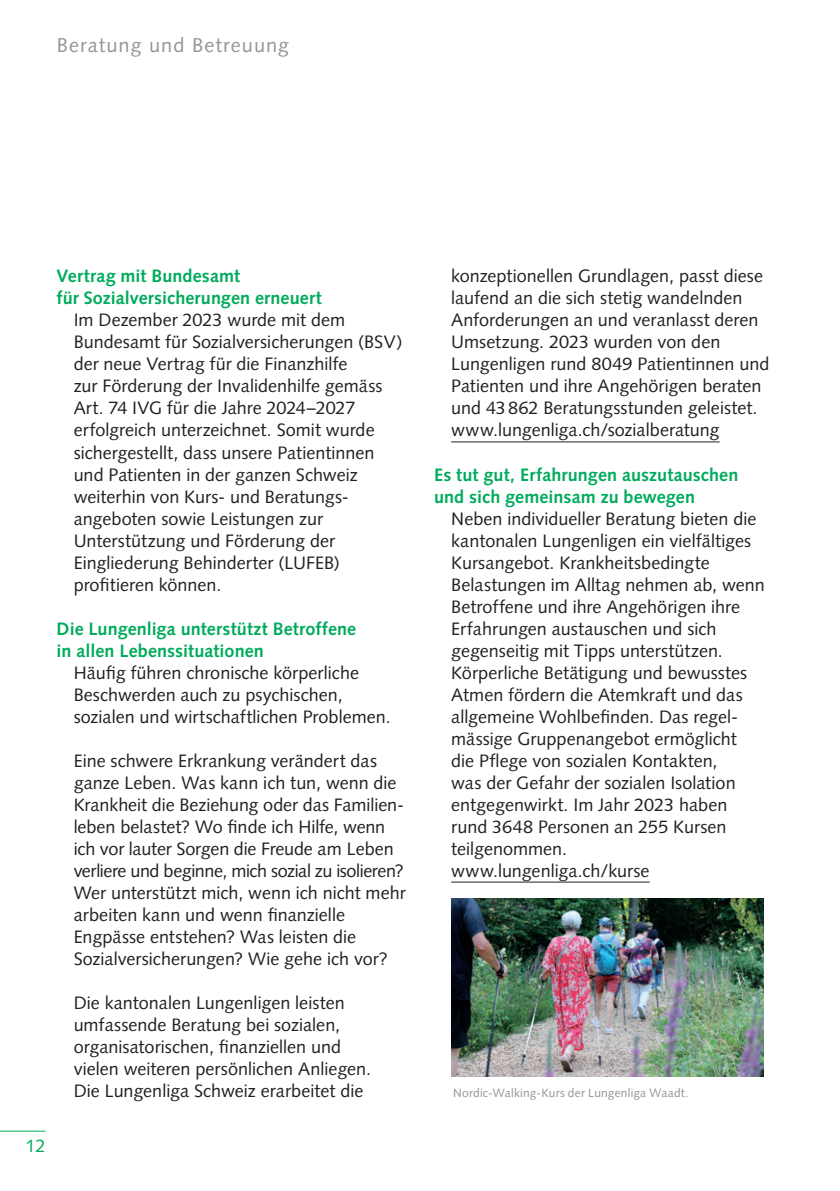
<style>
.page{position:relative;width:840px;height:1191px;background:#fff}
.page>*{position:absolute;margin:0;border:0;box-sizing:border-box;transform-origin:0 0}
.t1{font:20px "Syntax LT Std";letter-spacing:.05em;color:#939598}
.t2{font:18px/22px "Syntax LT Std";color:#231f20}
.t3{font:700 18px/22px "Syntax LT Std";letter-spacing:.005em;color:#00ab5b}
.t4{font:18px "Syntax LT Std";color:#00ab5b}
.t5{font:12px "Syntax LT Std";letter-spacing:.015em;color:#939598}
</style>
<div class="page">
<hr style="left:0;top:1130px;width:45px;height:1px;background:#00ab5b">
<hr style="left:451px;top:441px;width:268px;height:1px;background:#231f20">
<hr style="left:451px;top:881px;width:198px;height:1px;background:#231f20">
<img style="left:451px;top:898px;width:312px;height:178px">
<p class="t1" style="left:57px;top:33px;width:234px">Beratung und Betreuung</p>
<p class="t3" style="left:57px;top:265px;width:266px">Vertrag mit Bundesamt<br>für Sozialversicherungen erneuert</p>
<p class="t2" style="left:74px;top:309px;width:330px">Im Dezember 2023 wurde mit dem Bundesamt für Sozialversicherungen (BSV) der neue Vertrag für die Finanzhilfe<br>zur Förderung der Invalidenhilfe gemäss Art. 74 IVG für die Jahre 2024–2027 erfolgreich unterzeichnet. Somit wurde sichergestellt, dass unsere Patientinnen und Patienten in der ganzen Schweiz weiterhin von Kurs- und Beratungs&shy;angeboten sowie Leistungen zur Unterstützung und Förderung der Eingliederung Behinderter (LUFEB) profitieren können.</p>
<p class="t3" style="left:57px;top:617px;width:301px">Die Lungenliga unterstützt Betroffene in allen Lebenssituationen</p>
<p class="t2" style="left:74px;top:661px;width:318px">Häufig führen chronische körperliche<br>Beschwerden auch zu psychischen, sozialen und wirtschaftlichen Problemen.</p>
<p class="t2" style="left:74px;top:749px;width:333px">Eine schwere Erkrankung verändert das ganze Leben. Was kann ich tun, wenn die Krankheit die Beziehung oder das Familien&shy;leben belastet? Wo finde ich Hilfe, wenn ich vor lauter Sorgen die Freude am Leben verliere und beginne, mich sozial zu isolieren?<br>Wer unterstützt mich, wenn ich nicht mehr arbeiten kann und wenn finanzielle Engpässe entstehen? Was leisten die Sozialversicherungen? Wie gehe ich vor?</p>
<p class="t2" style="left:74px;top:991px;width:299px">Die kantonalen Lungenligen leisten umfassende Beratung bei sozialen, organisatorischen, finanziellen und vielen weiteren persönlichen Anliegen.<br>Die Lungenliga Schweiz erarbeitet die</p>
<p class="t4" style="left:25px;top:1135px;width:21px">12</p>
<p class="t2" style="left:451px;top:265px;width:319px">konzeptionellen Grundlagen, passt diese laufend an die sich stetig wandelnden Anforderungen an und veranlasst deren Umsetzung. 2023 wurden von den Lungenligen rund 8049 Patientinnen und Patienten und ihre Angehörigen beraten und 43862 Beratungsstunden geleistet. www.lungenliga.ch/sozialberatung</p>
<p class="t3" style="left:434px;top:463px;width:305px">Es tut gut, Erfahrungen auszutauschen und sich gemeinsam zu bewegen</p>
<p class="t2" style="left:451px;top:507px;width:315px">Neben individueller Beratung bieten die kantonalen Lungenligen ein vielfältiges Kursangebot. Krankheitsbedingte Belastungen im Alltag nehmen ab, wenn Betroffene und ihre Angehörigen ihre Erfahrungen austauschen und sich gegenseitig mit Tipps unterstützen.<br>Körperliche Betätigung und bewusstes Atmen fördern die Atemkraft und das allgemeine Wohlbefinden. Das regel&shy;mässige Gruppenangebot ermöglicht<br>die Pflege von sozialen Kontakten,<br>was der Gefahr der sozialen Isolation entgegenwirkt. Im Jahr 2023 haben rund 3648 Personen an 255 Kursen teilgenommen. www.lungenliga.ch/kurse</p>
<p class="t5" style="left:453px;top:1085px;width:237px">Nordic-Walking-Kurs der Lungenliga Waadt.</p>
</div>
